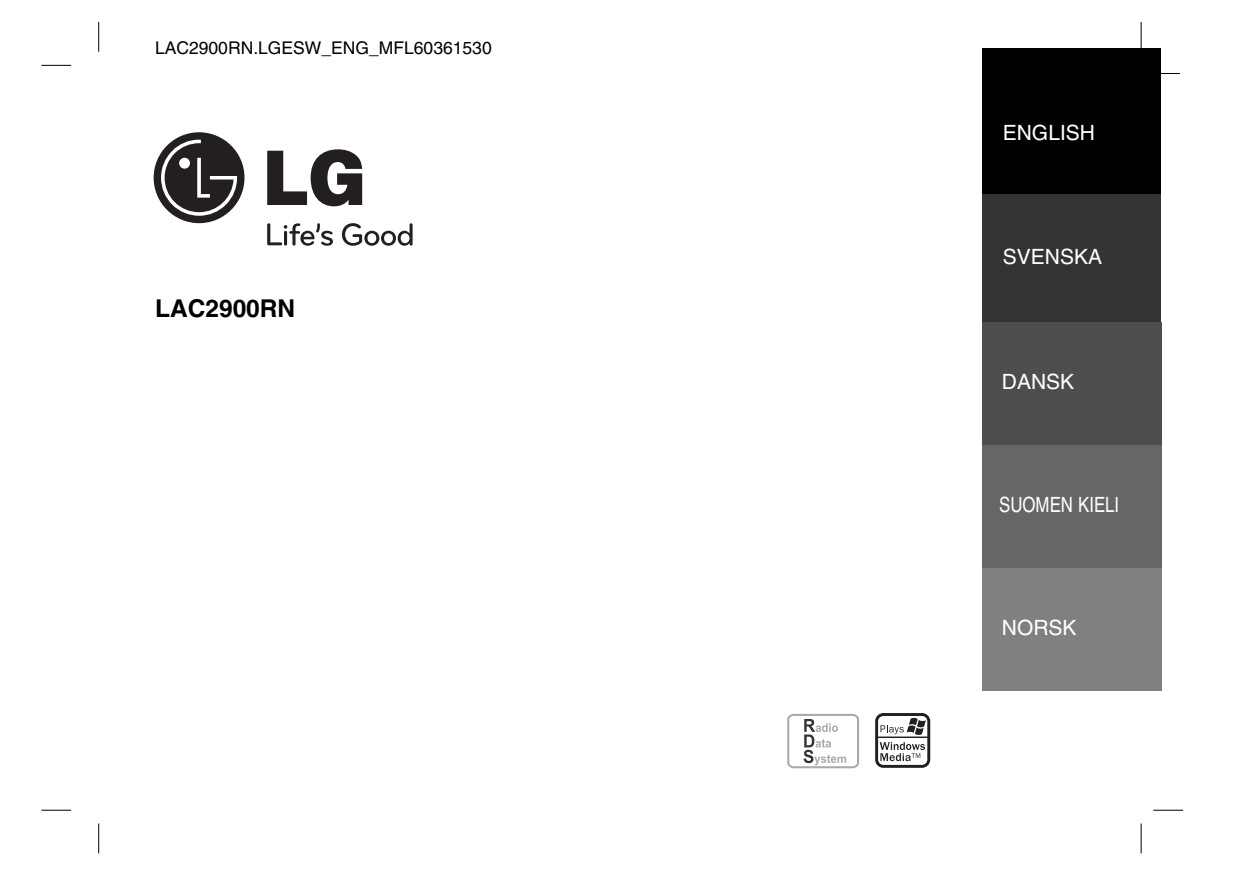
<style>
.page{position:relative;width:1241px;height:874px;background:#fff}
.page>*{position:absolute;margin:0;border:0;box-sizing:border-box;transform-origin:0 0}
.t1{font:700 24.5px "Helvetica";color:#000}
.t2{font:21px "Helvetica";color:#fff}
.t3{font:21px "Helvetica";color:#fff;scale:.8 1}
.t4{font:17.5px "Helvetica";color:#000}
</style>
<div class="page">
<hr style="left:98px;top:22px;width:1px;height:30px;background:#000">
<hr style="left:1140px;top:22px;width:1px;height:30px;background:#000">
<svg style="left:98px;top:823px;width:1px;height:29px"></svg>
<svg style="left:1140px;top:823px;width:1px;height:29px"></svg>
<hr style="left:41px;top:65px;width:30px;height:1px;background:#000">
<hr style="left:1149px;top:73px;width:30px;height:1px;background:#000">
<hr style="left:41px;top:809px;width:30px;height:1px;background:#000">
<svg style="left:1153px;top:809px;width:29px;height:1px"></svg>
<svg style="left:267px;top:223px;width:66px;height:22px"></svg>
<svg style="left:342px;top:223px;width:70px;height:22px"></svg>
<svg style="left:267px;top:149px;width:95px;height:57px"></svg>
<div style="left:154px;top:132px;width:90px;height:91px;background:#231f20;border-radius:50%"></div>
<svg style="left:161px;top:140px;width:76px;height:76px"></svg>
<svg style="left:873px;top:710px;width:59px;height:59px"></svg>
<div style="left:875px;top:712px;width:55px;height:55px;border:3px solid #231f20;border-radius:7px"></div>
<hr style="left:876px;top:736px;width:52px;height:1px;background:#231f20">
<svg style="left:879px;top:741px;width:45px;height:19px"></svg>
<svg style="left:880px;top:716px;width:45px;height:19px"></svg>
<svg style="left:787px;top:713px;width:71px;height:54px"></svg>
<div style="left:982px;top:48px;width:178px;height:148px;background:#000"></div>
<div style="left:982px;top:194px;width:178px;height:129px;background:#333"></div>
<div style="left:982px;top:322px;width:179px;height:123px;background:#4d4d4d"></div>
<div style="left:982px;top:445px;width:179px;height:123px;background:#666"></div>
<div style="left:982px;top:568px;width:179px;height:122px;background:#808080"></div>
<p class="t4" style="left:155px;top:42px;width:338px">LAC2900RN.LGESW_ENG_MFL60361530</p>
<h1 class="t1" style="left:155px;top:299px;width:142px">LAC2900RN</h1>
<p class="t2" style="left:1002px;top:125px;width:94px">ENGLISH</p>
<p class="t2" style="left:1002px;top:249px;width:101px">SVENSKA</p>
<p class="t2" style="left:1001px;top:374px;width:74px">DANSK</p>
<p class="t3" style="left:999px;top:497px;width:151px">SUOMEN KIELI</p>
<p class="t2" style="left:1001px;top:619px;width:76px">NORSK</p>
</div>
